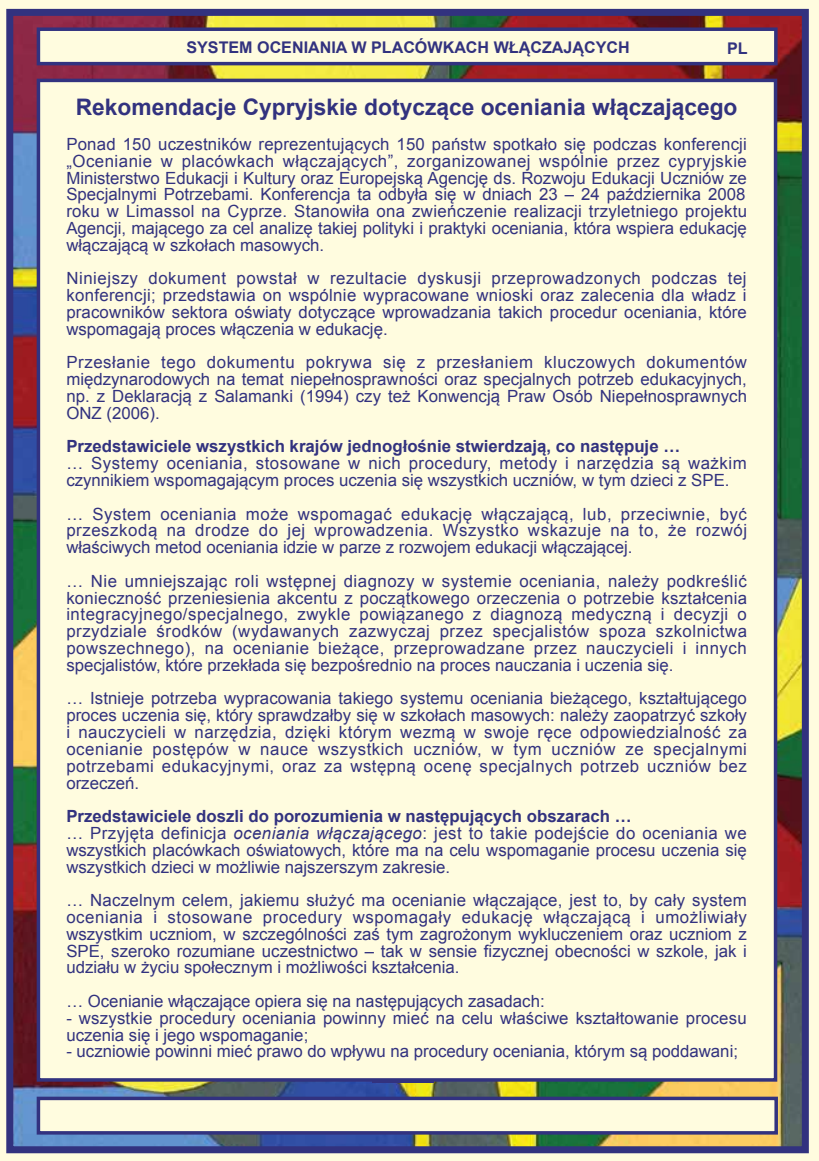
<style>
.page{position:relative;width:819px;height:1161px;background:#fff}
.page>*{position:absolute;margin:0;border:0;box-sizing:border-box;transform-origin:0 0}
.t1{font:700 22.75px "Arial";color:#32327f}
.t2{font:16.8px/16.8px "Arial";color:#32327f;text-align:justify}
.t3{font:700 16.8px "Arial";color:#32327f}
.t4{font:700 16.1px "Arial";color:#32327f}
.s1{font-weight:700}
.s2{font-style:italic}
</style>
<div class="page">
<img style="left:14px;top:17px;width:786px;height:1128px">
<div style="left:0;top:0;width:819px;height:12px;background:#fffcdf"></div>
<svg style="left:805px;top:8px;width:14px;height:1142px;background:#eeecd7"></svg>
<div style="left:0;top:1150px;width:819px;height:11px;background:#fffcdf"></div>
<div style="left:0;top:0;width:10px;height:1161px;background:#fffcdf"></div>
<div style="left:37px;top:79px;width:740px;height:1002px;background:#fffcdf;border:4px solid #32327f"></div>
<div style="left:6px;top:9px;width:802px;height:1144px;border:7px solid #32327f"></div>
<div style="left:37px;top:1096px;width:740px;height:38px;background:#fffcdf;border:4px solid #32327f"></div>
<hr style="left:372px;top:1080px;width:61px;height:2px;background:#32327f">
<div style="left:37px;top:27px;width:740px;height:38px;background:#fffcdf;border:4px solid #32327f"></div>
<p class="t4" style="left:186px;top:37px;width:445px">SYSTEM OCENIANIA W PLACÓWKACH WŁĄCZAJĄCYCH</p>
<p class="t4" style="left:727px;top:37px;width:22px">PL</p>
<h1 class="t1" style="left:76px;top:92px;width:663px">Rekomendacje Cypryjskie dotyczące oceniania włączającego</h1>
<p class="t2" style="left:66px;top:136px;width:682px">Ponad 150 uczestników reprezentujących 150 państw spotkało się podczas konferencji „Ocenianie w placówkach włączających”, zorganizowanej wspólnie przez cypryjskie Ministerstwo Edukacji i Kultury oraz Europejską Agencję ds. Rozwoju Edukacji Uczniów ze Specjalnymi Potrzebami. Konferencja ta odbyła się w dniach 23 – 24 października 2008 roku w Limassol na Cyprze. Stanowiła ona zwieńczenie realizacji trzyletniego projektu Agencji, mającego za cel analizę takiej polityki i praktyki oceniania, która wspiera edukację włączającą w szkołach masowych.</p>
<p class="t2" style="left:66px;top:270px;width:682px">Niniejszy dokument powstał w rezultacie dyskusji przeprowadzonych podczas tej konferencji; przedstawia on wspólnie wypracowane wnioski oraz zalecenia dla władz i pracowników sektora oświaty dotyczące wprowadzania takich procedur oceniania, które wspomagają proces włączenia w edukację.</p>
<p class="t2" style="left:66px;top:354px;width:682px">Przesłanie tego dokumentu pokrywa się z przesłaniem kluczowych dokumentów międzynarodowych na temat niepełnosprawności oraz specjalnych potrzeb edukacyjnych, np. z Deklaracją z Salamanki (1994) czy też Konwencją Praw Osób Niepełnosprawnych ONZ (2006).</p>
<p class="t3" style="left:66px;top:435px;width:615px">Przedstawiciele wszystkich krajów jednogłośnie stwierdzają, co następuje …</p>
<p class="t2" style="left:66px;top:455px;width:681px">… Systemy oceniania, stosowane w nich procedury, metody i narzędzia są ważkim czynnikiem wspomagającym proces uczenia się wszystkich uczniów, w tym dzieci z SPE.</p>
<p class="t2" style="left:66px;top:505px;width:682px">… System oceniania może wspomagać edukację włączającą, lub, przeciwnie, być przeszkodą na drodze do jej wprowadzenia. Wszystko wskazuje na to, że rozwój właściwych metod oceniania idzie w parze z rozwojem edukacji włączającej.</p>
<p class="t2" style="left:66px;top:573px;width:682px">… Nie umniejszając roli wstępnej diagnozy w systemie oceniania, należy podkreślić konieczność przeniesienia akcentu z początkowego orzeczenia o potrzebie kształcenia integracyjnego/specjalnego, zwykle powiązanego z diagnozą medyczną i decyzji o przydziale środków (wydawanych zazwyczaj przez specjalistów spoza szkolnictwa powszechnego), na ocenianie bieżące, przeprowadzane przez nauczycieli i innych specjalistów, które przekłada się bezpośrednio na proces nauczania i uczenia się.</p>
<p class="t2" style="left:66px;top:690px;width:682px">… Istnieje potrzeba wypracowania takiego systemu oceniania bieżącego, kształtującego proces uczenia się, który sprawdzałby się w szkołach masowych: należy zaopatrzyć szkoły i nauczycieli w narzędzia, dzięki którym wezmą w swoje ręce odpowiedzialność za ocenianie postępów w nauce wszystkich uczniów, w tym uczniów ze specjalnymi potrzebami edukacyjnymi, oraz za wstępną ocenę specjalnych potrzeb uczniów bez orzeczeń.</p>
<p class="t2" style="left:66px;top:808px;width:682px;text-align:left"><span class="s1">Przedstawiciele doszli do porozumienia w następujących obszarach …<br></span>… Przyjęta definicja <span class="s2">oceniania włączającego</span>: jest to takie podejście do oceniania we wszystkich placówkach oświatowych, które ma na celu wspomaganie procesu uczenia się wszystkich dzieci w możliwie najszerszym zakresie.</p>
<p class="t2" style="left:66px;top:892px;width:682px">… Naczelnym celem, jakiemu służyć ma ocenianie włączające, jest to, by cały system oceniania i stosowane procedury wspomagały edukację włączającą i umożliwiały wszystkim uczniom, w szczególności zaś tym zagrożonym wykluczeniem oraz uczniom z SPE, szeroko rozumiane uczestnictwo – tak w sensie fizycznej obecności w szkole, jak i udziału w życiu społecznym i możliwości kształcenia.</p>
<p class="t2" style="left:66px;top:993px;width:480px">… Ocenianie włączające opiera się na następujących zasadach:</p>
<p class="t2" style="left:66px;top:1009px;width:681px">- wszystkie procedury oceniania powinny mieć na celu właściwe kształtowanie procesu uczenia się i jego wspomaganie;</p>
<p class="t2" style="left:66px;top:1043px;width:673px">- uczniowie powinni mieć prawo do wpływu na procedury oceniania, którym są poddawani;</p>
</div>
